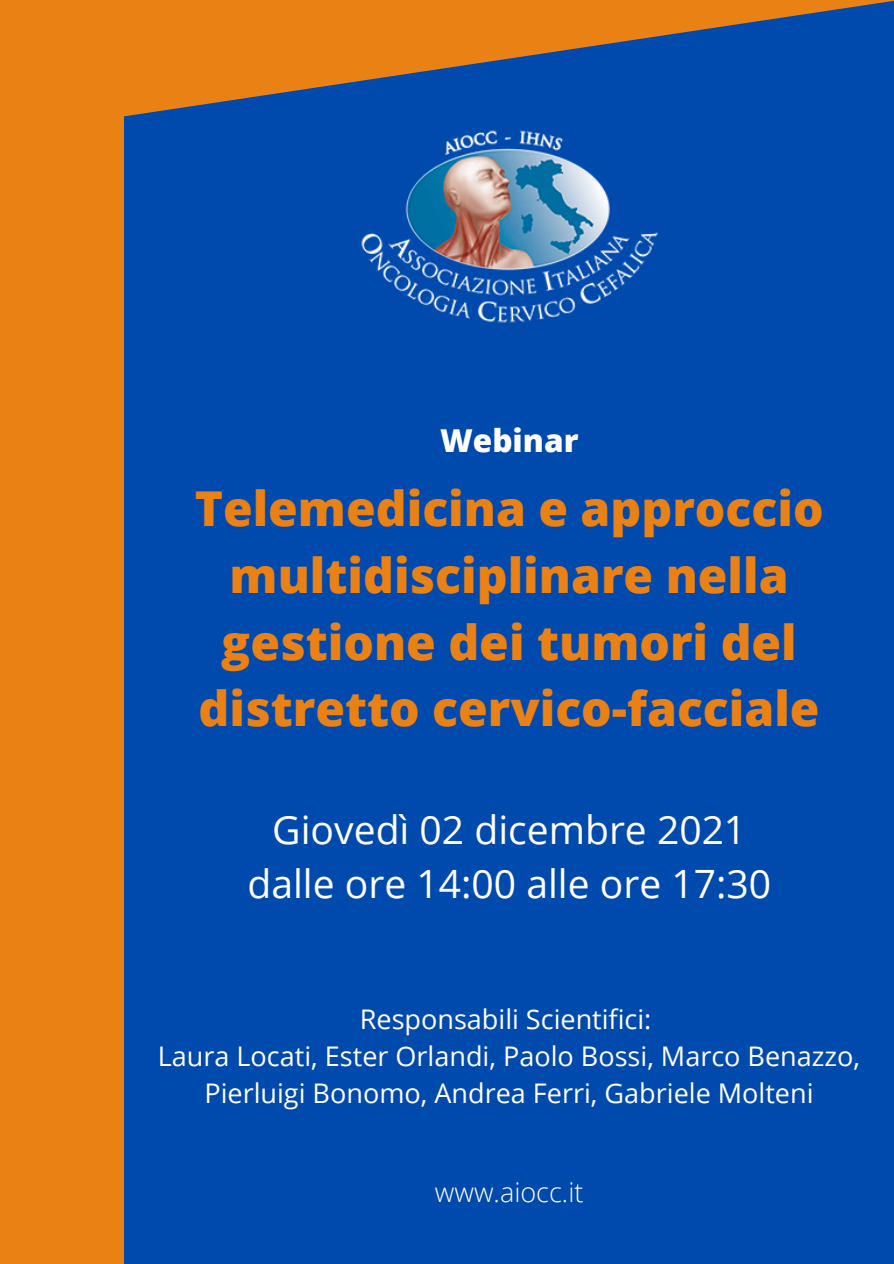
<style>
.page{position:relative;width:894px;height:1264px;background:#fff}
.page>*{position:absolute;margin:0;border:0;box-sizing:border-box;transform-origin:0 0}
.t1{font:800 48px/66.8px "Open Sans";color:#e98115;text-align:center}
.t2{font:39px "Open Sans";color:#fff}
.t3{font:800 31.5px "Open Sans";color:#fff}
.t4{font:27px/37.2px "Open Sans";color:#fff;text-align:center}
.t5{font:300 27px "Open Sans";color:#fff}
</style>
<div class="page">
<div style="left:0;top:0;width:893px;height:1263px;background:#004aad"></div>
<div style="left:0;top:0;width:124px;height:1263px;background:#e98115"></div>
<svg style="left:124px;top:0;width:769px;height:117px"></svg>
<img style="left:361px;top:130px;width:297px;height:193px">
<p class="t3" style="left:440px;top:418px;width:140px">Webinar</p>
<p class="t1" style="left:195px;top:474px;width:630px">Telemedicina e approccio multidisciplinare nella gestione dei tumori del distretto cervico-facciale</p>
<p class="t2" style="left:272px;top:802px;width:475px">Giovedì 02 dicembre 2021</p>
<p class="t2" style="left:247px;top:856px;width:525px">dalle ore 14:00 alle ore 17:30</p>
<p class="t4" style="left:360px;top:999px;width:293px">Responsabili Scientifici:</p>
<p class="t4" style="left:158px;top:1036px;width:703px">Laura Locati, Ester Orlandi, Paolo Bossi, Marco Benazzo,<br>Pierluigi Bonomo, Andrea Ferri, Gabriele Molteni</p>
<p class="t5" style="left:435px;top:1172px;width:150px">www.aiocc.it</p>
</div>
